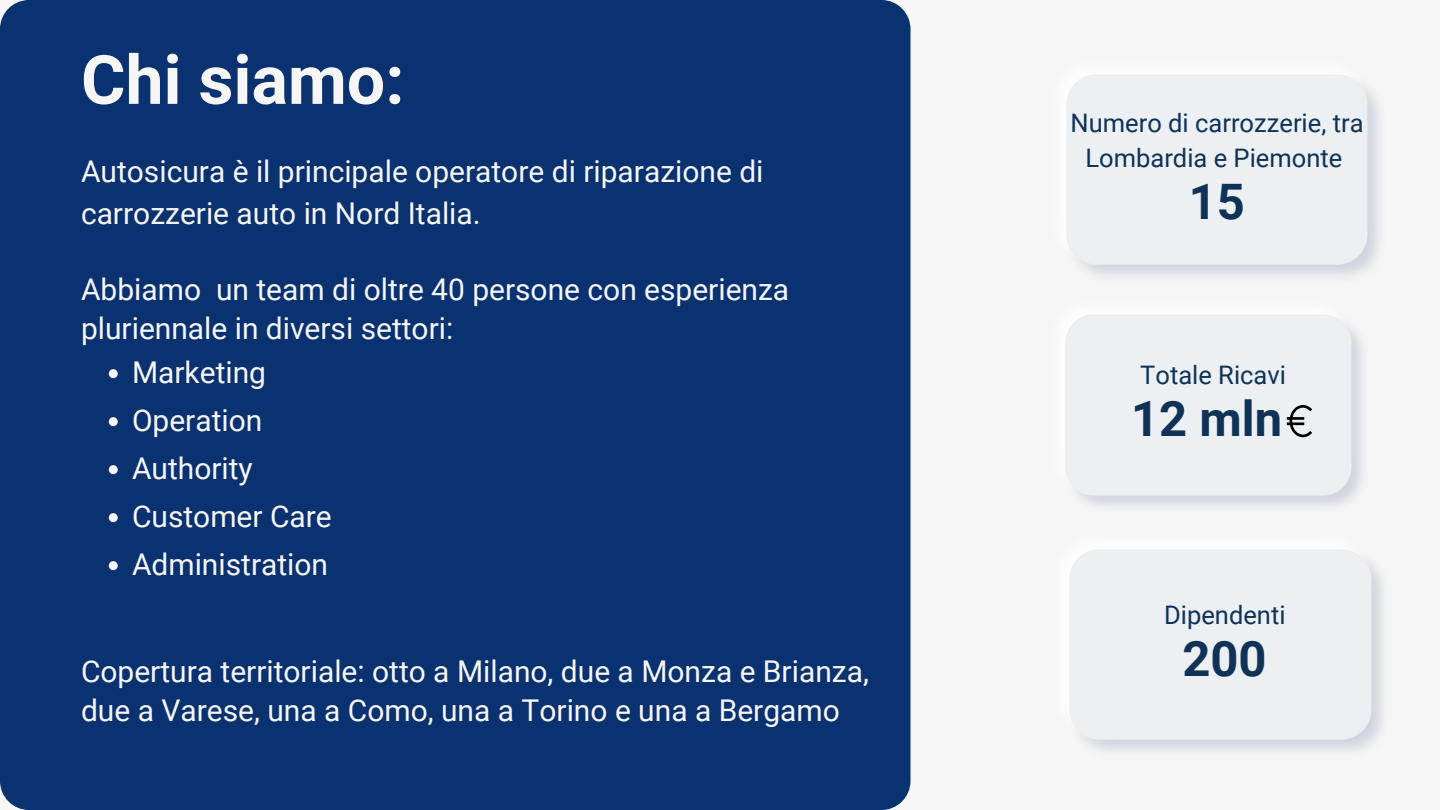
<style>
.page{position:relative;width:1440px;height:810px;background:#f6f6f6}
.page>*{position:absolute;margin:0;border:0;box-sizing:border-box;transform-origin:0 0}
.t1{font:700 68px "Roboto";color:#f6f6f6}
.t2{font:700 48.9px "Roboto";color:#0f3256}
.t3{font:30px/39px "Roboto";color:#f6f6f6}
.t4{font:25.5px/35.6px "Roboto";color:#0f3256;text-align:center}
</style>
<div class="page">
<img style="left:1067px;top:75px;width:312px;height:202px">
<div style="left:0;top:0;width:910px;height:810px;background:#0b3270;border-radius:29px"></div>
<img style="left:1066px;top:315px;width:297px;height:192px">
<img style="left:1070px;top:550px;width:313px;height:202px">
<hr style="left:1287px;top:417px;width:17px;height:3px;background:#000">
<hr style="left:1287px;top:422px;width:17px;height:3px;background:#000">
<svg style="left:1288px;top:405px;width:24px;height:32px"></svg>
<svg style="left:109px;top:369px;width:9px;height:9px"></svg>
<svg style="left:109px;top:417px;width:9px;height:9px"></svg>
<svg style="left:109px;top:465px;width:9px;height:9px"></svg>
<svg style="left:109px;top:513px;width:9px;height:9px"></svg>
<svg style="left:109px;top:561px;width:9px;height:9px"></svg>
<p class="t1" style="left:81px;top:41px;width:325px">Chi siamo:</p>
<p class="t3" style="left:81px;top:151px;width:684px;line-height:42px">Autosicura è il principale operatore di riparazione di carrozzerie auto in Nord Italia.</p>
<p class="t3" style="left:81px;top:270px;width:710px">Abbiamo un team di oltre 40 persone con esperienza pluriennale in diversi settori:</p>
<p class="t3" style="left:132px;top:353px;width:136px">Marketing</p>
<p class="t3" style="left:132px;top:401px;width:132px">Operation</p>
<p class="t3" style="left:132px;top:449px;width:122px">Authority</p>
<p class="t3" style="left:132px;top:497px;width:201px">Customer Care</p>
<p class="t3" style="left:132px;top:545px;width:198px">Administration</p>
<p class="t3" style="left:81px;top:652px;width:789px">Copertura territoriale: otto a Milano, due a Monza e Brianza, due a Varese, una a Como, una a Torino e una a Bergamo</p>
<p class="t4" style="left:1071px;top:105px;width:295px">Numero di carrozzerie, tra<br>Lombardia e Piemonte</p>
<p class="t2" style="left:1189px;top:174px;width:58px">15</p>
<p class="t4" style="left:1140px;top:358px;width:147px">Totale Ricavi</p>
<p class="t2" style="left:1131px;top:391px;width:152px">12 mln</p>
<p class="t4" style="left:1164px;top:598px;width:123px">Dipendenti</p>
<p class="t2" style="left:1182px;top:631px;width:86px">200</p>
</div>
